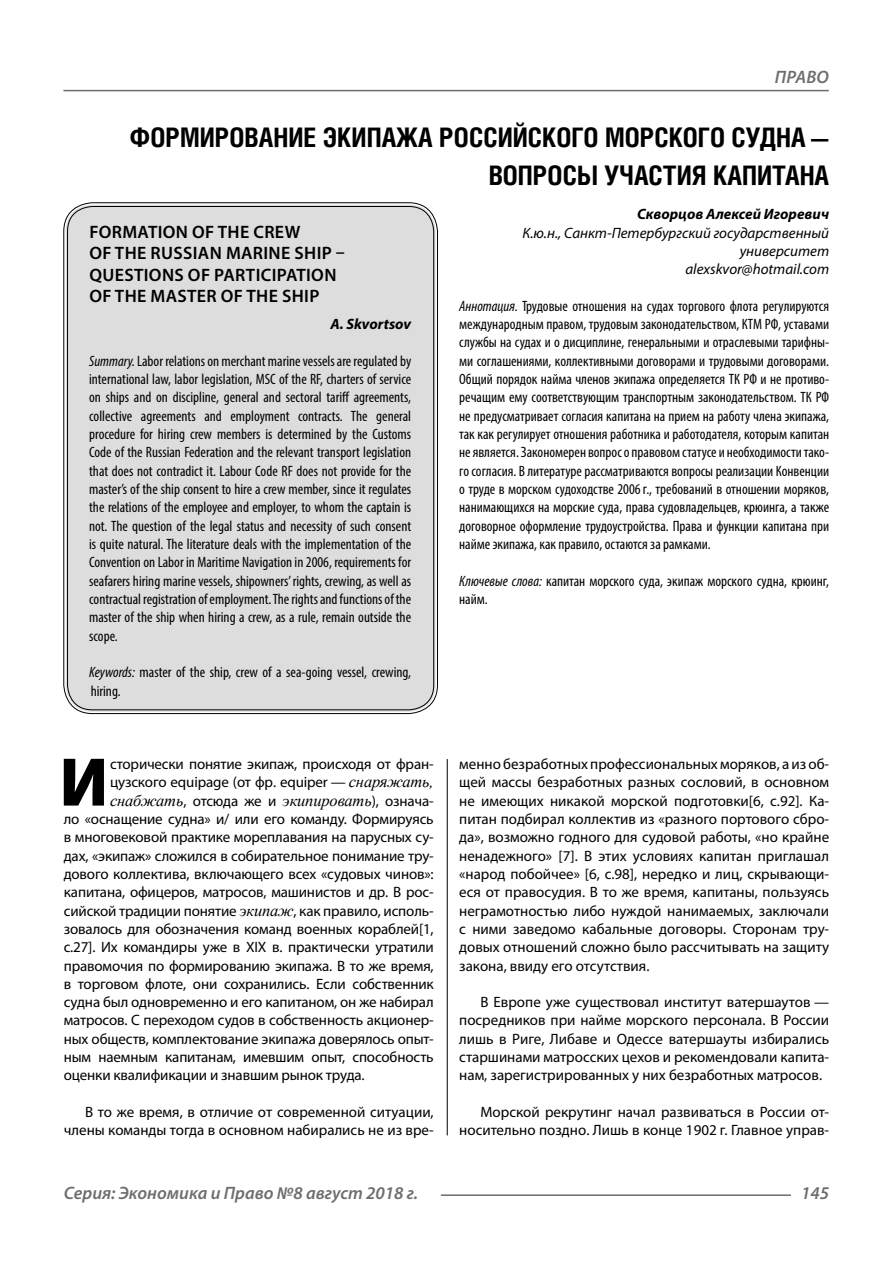
<style>
.page{position:relative;width:893px;height:1263px;background:#fff}
.page>*{position:absolute;margin:0;border:0;box-sizing:border-box;transform-origin:0 0}
.Bukvica{font:900 69.3px "Myriad Pro";color:#000}
.Header{font:700 27px/37.5px "Helios Cond";color:#000;text-align:right}
.Header-eng{font:600 18px/21.6px "Myriad Pro";letter-spacing:.02em;color:#000}
.t1{font:italic 600 18px "Myriad Pro";color:#6e6e6e}
.Bukvica-2{font:italic 16.5px "Times New Roman";letter-spacing:-.01em;color:#000}
.Annotation-eng{font:condensed 15px/18.3px "Myriad Pro";color:#000;text-align:justify}
.Normal{font:15px/18.3px "Myriad Pro";color:#000;text-align:right}
.Annotation-rus{font:condensed 15px/18.3px "Myriad Pro";color:#000;text-align:justify}
.Bukvica-3{font:15px/18.3px "Myriad Pro";letter-spacing:-.01em;color:#000}
.Author-doc{font:italic 15px/18.3px "Myriad Pro";color:#000;text-align:right}
.Author{font:italic 700 15px "Myriad Pro";color:#000}
.Author-email{font:italic 15px "Myriad Pro";color:#000}
.Author-eng{font:italic 700 15px "Myriad Pro";color:#000}
.s1{font-style:italic}
.s2{font-family:"Times New Roman";font-style:italic;font-size:16.5px}
.s3{font-family:"Myriad Pro";font-style:normal;font-size:15px}
</style>
<div class="page">
<hr style="left:63px;top:90px;width:766px;height:1px;background:#6e6e6e">
<hr style="left:441px;top:1194px;width:350px;height:2px;background:#6e6e6e">
<div style="left:66px;top:205px;width:370px;height:507px;background:#ddd;border-radius:27px"></div>
<hr style="left:447px;top:759px;width:1px;height:376px;background:#000">
<p class="t1" style="left:775px;top:66px;width:24px">Право</p>
<p class="Header" style="left:130px;top:118px;width:701px">ФОРМИРОВАНИЕ ЭКИПАЖА РОССИЙСКОГО МОРСКОГО СУДНА —<br>ВОПРОСЫ УЧАСТИЯ КАПИТАНА</p>
<p class="Author" style="left:637px;top:204px;width:194px">Скворцов Алексей Игоревич</p>
<p class="Author-doc" style="left:522px;top:223px;width:308px">К.ю.н., Санкт-Петербургский государственный университет</p>
<p class="Author-email" style="left:685px;top:260px;width:145px">alexskvor@hotmail.com</p>
<p class="Annotation-rus" style="left:459px;top:296px;width:371px"><span class="s1">Аннотация.</span> Трудовые отношения на судах торгового флота регулируются международным правом, трудовым законодательством, КТМ РФ, уставами службы на судах и о дисциплине, генеральными и отраслевыми тарифны&shy;ми соглашениями, коллективными договорами и трудовыми договорами.<br>Общий порядок найма членов экипажа определяется ТК РФ и не противо&shy;речащим ему соответствующим транспортным законодательством. ТК РФ не предусматривает согласия капитана на прием на работу члена экипажа, так как регулирует отношения работника и работодателя, которым капитан не является. Закономерен вопрос о правовом статусе и необходимости тако&shy;го согласия. В литературе рассматриваются вопросы реализации Конвенции о труде в морском судоходстве 2006 г., требований в отношении моряков, нанимающихся на морские суда, права судовладельцев, крюинга, а также договорное оформление трудоустройства. Права и функции капитана при найме экипажа, как правило, остаются за рамками.</p>
<p class="Annotation-rus" style="left:459px;top:571px;width:371px"><span class="s1">Ключевые слова:</span> капитан морского суда, экипаж морского судна, крюинг, найм.</p>
<p class="Header-eng" style="left:89px;top:220px;width:257px">FORMATION OF THE CREW<br>OF THE RUSSIAN MARINE SHIP –<br>QUESTIONS OF PARTICIPATION<br>OF THE MASTER OF THE SHIP</p>
<p class="Author-eng" style="left:330px;top:314px;width:82px">A. Skvortsov</p>
<p class="Annotation-eng" style="left:89px;top:351px;width:324px"><span class="s1">Summary.</span> Labor relations on merchant marine vessels are regulated by international law, labor legislation, MSC of the RF, charters of service on ships and on discipline, general and sectoral tariff agreements, collective agreements and employment contracts. The general procedure for hiring crew members is determined by the Customs Code of the Russian Federation and the relevant transport legislation that does not contradict it. Labour Code RF does not provide for the master’s of the ship consent to hire a crew member, since it regulates the relations of the employee and employer, to whom the captain is not. The question of the legal status and necessity of such consent is quite natural. The literature deals with the implementation of the Convention on Labor in Maritime Navigation in 2006, requirements for seafarers hiring marine vessels, shipowners’ rights, crewing, as well as contractual registration of employment. The rights and functions of the master of the ship when hiring a crew, as a rule, remain outside the scope.</p>
<p class="Annotation-eng" style="left:89px;top:663px;width:323px"><span class="s1">Keywords:</span> master of the ship, crew of a sea-going vessel, crewing, hiring.</p>
<p class="Bukvica" style="left:59px;top:736px;width:50px">И</p>
<p class="Bukvica-3" style="left:110px;top:754px;width:325px">сторически понятие экипаж, происходя от фран&shy;цузского equipage (от фр. equiper — <span class="s2">снаряжать,</span></p>
<p class="Bukvica-2" style="left:110px;top:789px;width:325px">снабжать<span class="s3">, отсюда же и</span> экипировать<span class="s3">), означа-</span></p>
<p class="Bukvica-3" style="left:64px;top:809px;width:371px;text-align:justify">ло «оснащение судна» и/ или его команду. Формируясь в многовековой практике мореплавания на парусных су&shy;дах, «экипаж» сложился в собирательное понимание тру&shy;дового коллектива, включающего всех «судовых чинов»: капитана, офицеров, матросов, машинистов и др. В рос&shy;сийской традиции понятие <span class="s2">экипаж</span>, как правило, исполь&shy;зовалось для обозначения команд военных кораблей[1, c.27]. Их командиры уже в XIX в. практически утратили правомочия по формированию экипажа. В то же время, в торговом флоте, они сохранились. Если собственник судна был одновременно и его капитаном, он же набирал матросов. С переходом судов в собственность акционер&shy;ных обществ, комплектование экипажа доверялось опыт&shy;ным наемным капитанам, имевшим опыт, способность оценки квалификации и знавшим рынок труда.</p>
<p class="Normal" style="left:64px;top:1103px;width:371px">В то же время, в отличие от современной ситуации, члены команды тогда в основном набирались не из вре-</p>
<p class="Normal" style="left:459px;top:754px;width:371px;text-align:justify">менно безработных профессиональных моряков, а из об&shy;щей массы безработных разных сословий, в основном не имеющих никакой морской подготовки[6, c.92]. Ка&shy;питан подбирал коллектив из «разного портового сбро&shy;да», возможно годного для судовой работы, «но крайне ненадежного» [7]. В этих условиях капитан приглашал «народ побойчее» [6, c.98], нередко и лиц, скрывающи&shy;еся от правосудия. В то же время, капитаны, пользуясь неграмотностью либо нуждой нанимаемых, заключали с ними заведомо кабальные договоры. Сторонам тру&shy;довых отношений сложно было рассчитывать на защиту закона, ввиду его отсутствия.</p>
<p class="Normal" style="left:459px;top:993px;width:371px;text-align:justify;text-indent:21px">В Европе уже существовал институт ватершаутов — посредников при найме морского персонала. В России лишь в Риге, Либаве и Одессе ватершауты избирались старшинами матросских цехов и рекомендовали капита&shy;нам, зарегистрированных у них безработных матросов.</p>
<p class="Normal" style="left:459px;top:1103px;width:371px">Морской рекрутинг начал развиваться в России от&shy;носительно поздно. Лишь в конце 1902 г. Главное управ-</p>
<p class="t1" style="left:64px;top:1182px;width:356px">Серия: Экономика и Право №8 август 2018 г.</p>
<p class="t1" style="left:801px;top:1182px;width:30px">145</p>
</div>
